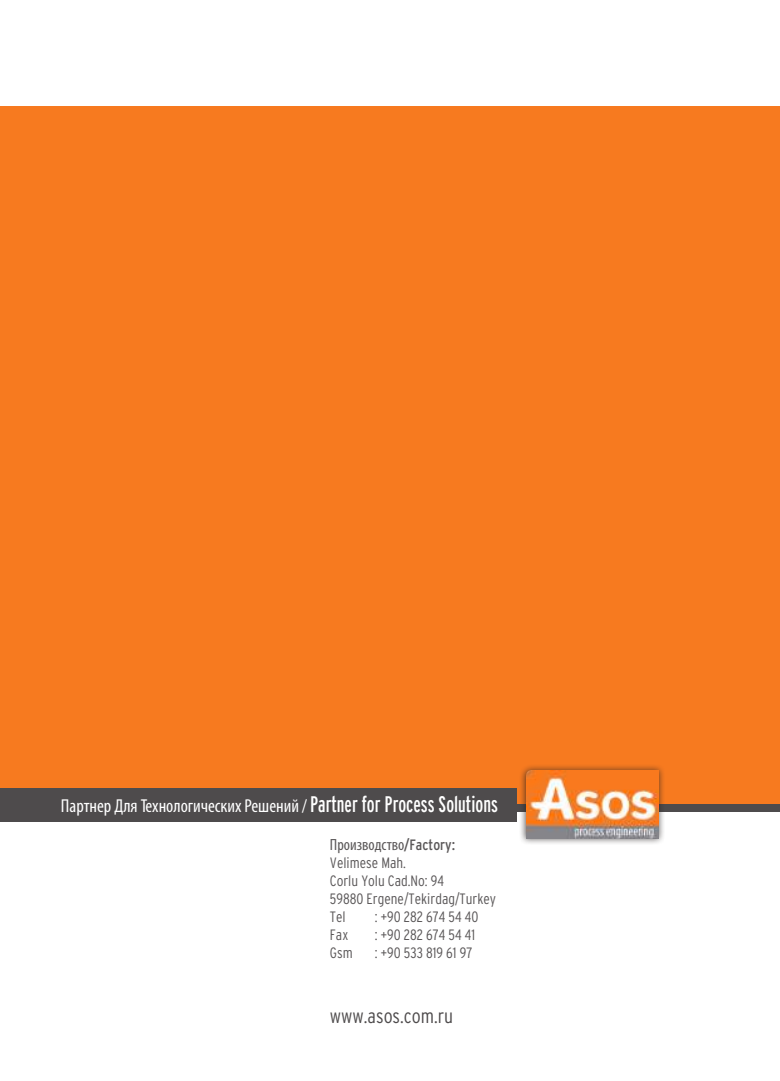
<style>
.page{position:relative;width:780px;height:1081px;background:#fff}
.page>*{position:absolute;margin:0;border:0;box-sizing:border-box;transform-origin:0 0}
.t1{font:20px "Interstate Light Condensed TR";color:#4e4b4c}
.t2{font:condensed 18.75px "Myriad Pro";color:#fff}
.t3{font:condensed 16.25px "Myriad Pro";color:#5a5758}
.t4{font:15px/18px "Interstate Light Condensed TR";color:#5a5758}
.s1{font-family:"Interstate Regular Compressed TR";font-stretch:normal;font-size:22.5px}
.s2{font-family:"Interstate Regular Condensed TR";font-stretch:normal;font-size:15px}
</style>
<div class="page">
<div style="left:0;top:106px;width:780px;height:702px;background:#f77a1f"></div>
<div style="left:404px;top:804px;width:376px;height:8px;background:#4e4b4c"></div>
<div style="left:519px;top:764px;width:146px;height:81px;background:#241f1f;opacity:.75"></div>
<img style="left:526px;top:771px;width:132px;height:67px">
<div style="left:0;top:788px;width:516px;height:33px;background:#4e4b4c"></div>
<p class="t2" style="left:61px;top:794px;width:438px">Партнер Для Технологических Решений / <span class="s1">Partner for Process Solutions</span></p>
<p class="t3" style="left:330px;top:835px;width:127px">Производство<span class="s2">/Factory:</span></p>
<p class="t4" style="left:330px;top:854px;width:168px">Velimese Mah.<br>Corlu Yolu Cad.No: 94<br>59880 Ergene/Tekirdag/Turkey<br>Tel</p>
<p class="t4" style="left:375px;top:908px;width:105px">: +90 282 674 54 40</p>
<p class="t4" style="left:330px;top:926px;width:20px">Fax</p>
<p class="t4" style="left:375px;top:926px;width:102px">: +90 282 674 54 41</p>
<p class="t4" style="left:330px;top:944px;width:24px">Gsm</p>
<p class="t4" style="left:375px;top:944px;width:99px">: +90 533 819 61 97</p>
<h1 class="t1" style="left:330px;top:1005px;width:125px">www.asos.com.ru</h1>
</div>
